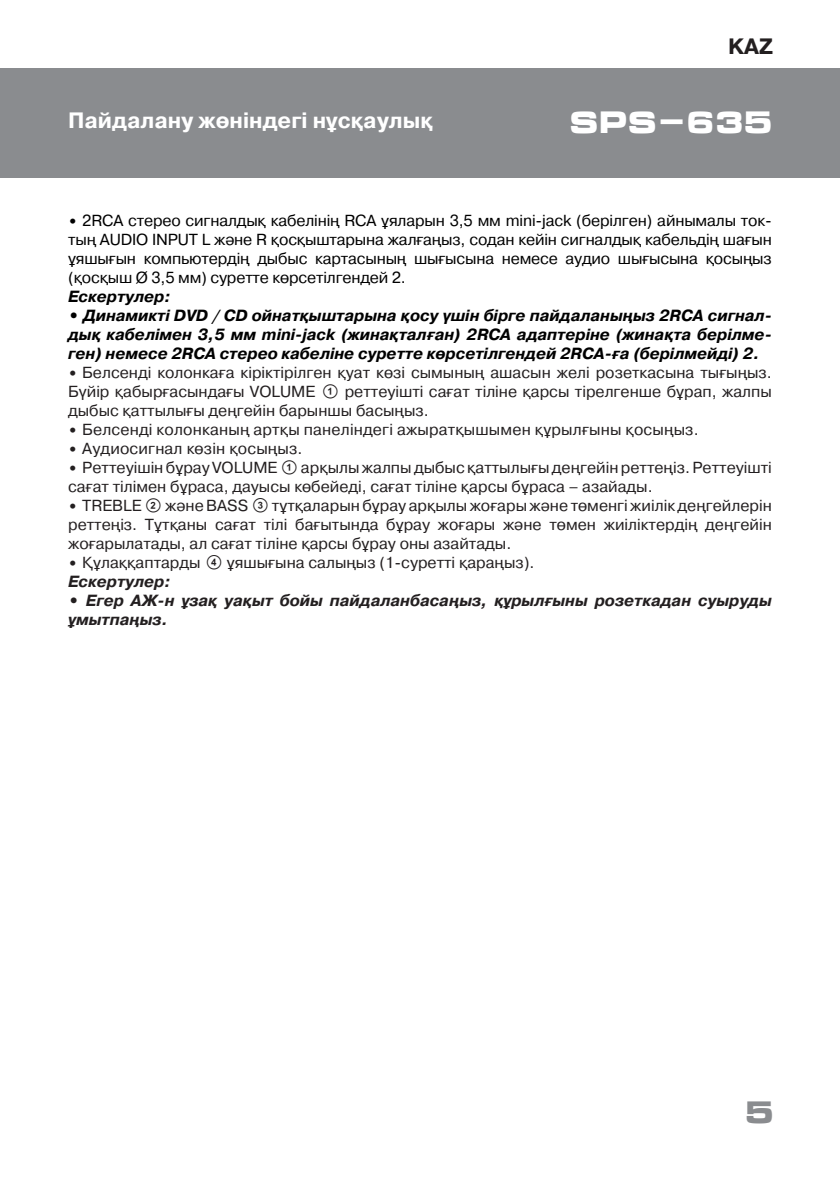
<style>
.page{position:relative;width:840px;height:1191px;background:#fff}
.page>*{position:absolute;margin:0;border:0;box-sizing:border-box;transform-origin:0 0}
.t1{font:700 30px "Micra";letter-spacing:-.05em;color:#fff}
.t2{font:700 30px "Micra";color:#8a8c8f}
.t3{font:700 22.2px "Pragmatica";color:#fff}
.t4{font:700 22.2px "Pragmatica";color:#231f20}
.t5{font:italic 700 16.2px/19px "Pragmatica";color:#000;text-align:justify}
.t6{font:italic 700 16.2px/19px "Pragmatica";color:#231f20}
.t7{font:16px/19px "Pragmatica";color:#231f20;text-align:justify}
.t8{font:16px/19px "Pragmatica";letter-spacing:-.01em;color:#000;text-align:justify}
.s1{font-weight:700;font-size:14px}
.s2{font-family:"SVEN"}
</style>
<div class="page">
<div style="left:0;top:68px;width:839px;height:109px;background:#8a8c8f"></div>
<h2 class="t4" style="left:727px;top:32px;width:46px">KAZ</h2>
<h2 class="t3" style="left:68px;top:106px;width:366px">Пайдалану жөніндегі нұсқаулық</h2>
<h1 class="t1" style="left:568px;top:107px;width:206px">SPS-635</h1>
<p class="t8" style="left:68px;top:211px;width:705px"><span class="s1">•</span> 2RCA стерео сигналдық кабелінің RCA ұяларын 3,5 мм mini-jack (берілген) айнымалы ток&shy;тың AUDIO INPUT L және R қосқыштарына жалғаңыз, содан кейін сигналдық кабельдің шағын ұяшығын компьютердің дыбыс картасының шығысына немесе аудио шығысына қосыңыз (қосқыш Ø 3,5 мм) суретте көрсетілгендей 2.</p>
<p class="t5" style="left:68px;top:287px;width:104px">Ескертулер:</p>
<p class="t5" style="left:68px;top:306px;width:704px">• Динамикті DVD / CD ойнатқыштарына қосу үшін бірге пайдаланыңыз 2RCA сигнал&shy;дық кабелімен 3,5 мм mini-jack (жинақталған) 2RCA адаптеріне (жинақта берілме&shy;ген) немесе 2RCA стерео кабеліне суретте көрсетілгендей 2RCA-ға (берілмейді) 2.</p>
<p class="t7" style="left:68px;top:363px;width:705px"><span class="s1">•</span> Белсенді колонкаға кіріктірілген қуат көзі сымының ашасын желі розеткасына тығыңыз.<br>Бүйір қабырғасындағы VOLUME <span class="s2">A</span> реттеуішті сағат тіліне қарсы тірелгенше бұрап, жалпы дыбыс қаттылығы деңгейін барыншы басыңыз.</p>
<p class="t7" style="left:68px;top:420px;width:631px"><span class="s1">•</span> Белсенді колонканың артқы панеліндегі ажыратқышымен құрылғыны қосыңыз.</p>
<p class="t7" style="left:68px;top:439px;width:236px"><span class="s1">•</span> Аудиосигнал көзін қосыңыз.</p>
<p class="t7" style="left:68px;top:458px;width:705px"><span class="s1">•</span> Реттеуішін бұрау VOLUME <span class="s2">A</span> арқылы жалпы дыбыс қаттылығы деңгейін реттеңіз. Реттеуішті сағат тілімен бұраса, дауысы көбейеді, сағат тіліне қарсы бұраса – азайады.</p>
<p class="t7" style="left:68px;top:496px;width:705px"><span class="s1">•</span> TREBLE <span class="s2">B</span> және BASS <span class="s2">C</span> тұтқаларын бұрау арқылы жоғары және төменгі жиілік деңгейлерін реттеңіз. Тұтқаны сағат тілі бағытында бұрау жоғары және төмен жиіліктердің деңгейін жоғарылатады, ал сағат тіліне қарсы бұрау оны азайтады.</p>
<p class="t7" style="left:68px;top:553px;width:467px"><span class="s1">•</span> Құлаққаптарды <span class="s2">D</span> ұяшығына салыңыз (1-суретті қараңыз).</p>
<p class="t6" style="left:68px;top:572px;width:104px">Ескертулер:</p>
<p class="t6" style="left:68px;top:591px;width:704px">• Егер АЖ-н ұзақ уақыт бойы пайдаланбасаңыз, құрылғыны розеткадан суыруды ұмытпаңыз.</p>
<h1 class="t2" style="left:744px;top:1096px;width:32px">5</h1>
</div>
